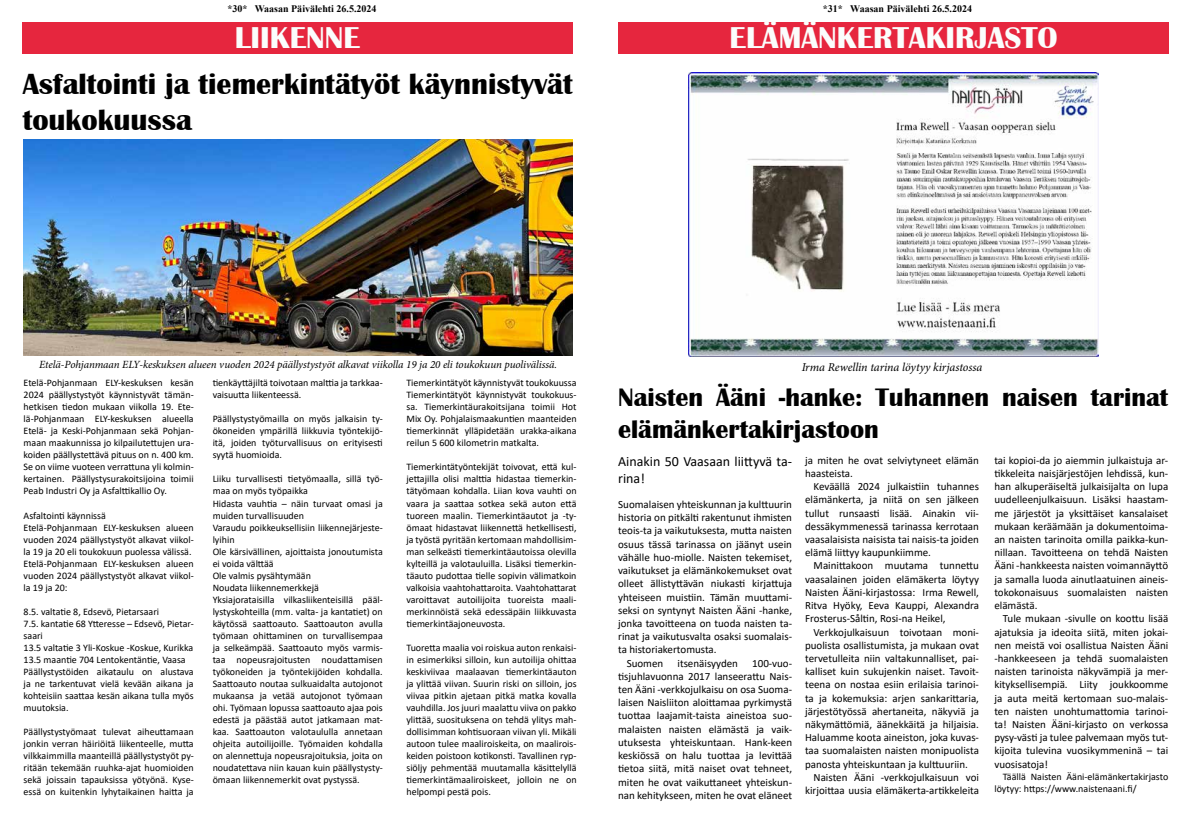
<style>
.page{position:relative;width:1191px;height:823px;background:#fff}
.page>*{position:absolute;margin:0;border:0;box-sizing:border-box;transform-origin:0 0}
.t1{font:700 31px "Britannic";color:#fbfdfc}
.t2{font:700 30px/36px "Britannic";color:#000}
.t3{font:700 26px/31.2px "Britannic";color:#000}
.t4{font:14px/16.8px "Calibri";color:#000}
.t5{font:italic 12px "Minion Pro";letter-spacing:-.005em;color:#000}
.t6{font:11px/13.2px "Calibri";color:#000;text-align:justify}
.t7{font:italic 11px "Minion Pro";letter-spacing:-.005em;color:#000}
.t8{font:10px/12px "Calibri";color:#000;text-align:justify}
.t9{font:700 10px "Times New Roman";color:#000}
</style>
<div class="page">
<img style="left:24px;top:139px;width:549px;height:216px">
<div style="left:22px;top:23px;width:551px;height:31px;background:#e6263e"></div>
<img style="left:688px;top:72px;width:410px;height:284px">
<div style="left:618px;top:23px;width:551px;height:31px;background:#e6263e"></div>
<p class="t9" style="left:227px;top:2px;width:150px">*30* Waasan Päivälehti 26.5.2024</p>
<p class="t9" style="left:823px;top:2px;width:150px">*31* Waasan Päivälehti 26.5.2024</p>
<h1 class="t1" style="left:235px;top:20px;width:127px">LIIKENNE</h1>
<h2 class="t2" style="left:23px;top:66px;width:551px">Asfaltointi ja tiemerkintätyöt käynnistyvät toukokuussa</h2>
<h1 class="t1" style="left:729px;top:20px;width:329px">ELÄMÄNKERTAKIRJASTO</h1>
<p class="t7" style="left:39px;top:357px;width:519px">Etelä-Pohjanmaan ELY-keskuksen alueen vuoden 2024 päällystystyöt alkavat viikolla 19 ja 20 eli toukokuun puolivälissä.</p>
<p class="t8" style="left:24px;top:376px;width:172px">Etelä-Pohjanmaan ELY-keskuksen kesän 2024 päällystystyöt käynnistyvät tämän&shy;hetkisen tiedon mukaan viikolla 19. Ete&shy;lä-Pohjanmaan ELY-keskuksen alueella Etelä- ja Keski-Pohjanmaan sekä Pohjan&shy;maan maakunnissa jo kilpailutettujen ura&shy;koiden päällystettävä pituus on n. 400 km.<br>Se on viime vuoteen verrattuna yli kolmin&shy;kertainen. Päällystysurakoitsijoina toimii Peab Industri Oy ja Asfalttikallio Oy.</p>
<p class="t8" style="left:24px;top:508px;width:172px;text-align:left">Asfaltointi käynnissä<br>Etelä-Pohjanmaan ELY-keskuksen alueen vuoden 2024 päällystystyöt alkavat viikol&shy;la 19 ja 20 eli toukokuun puolessa välissä.<br>Etelä-Pohjanmaan ELY-keskuksen alueen vuoden 2024 päällystystyöt alkavat viikol&shy;la 19 ja 20:</p>
<p class="t8" style="left:24px;top:604px;width:172px;text-align:left">8.5. valtatie 8, Edsevö, Pietarsaari<br>7.5. kantatie 68 Ytteresse – Edsevö, Pietar&shy;saari<br>13.5 valtatie 3 Yli-Koskue -Koskue, Kurikka 13.5 maantie 704 Lentokentäntie, Vaasa Päällystystöiden aikataulu on alustava ja ne tarkentuvat vielä kevään aikana ja kohteisiin saattaa kesän aikana tulla myös muutoksia.</p>
<p class="t8" style="left:24px;top:724px;width:172px">Päällystystyömaat tulevat aiheuttamaan jonkin verran häiriöitä liikenteelle, mutta vilkkaimmilla maanteillä päällystystyöt py&shy;ritään tekemään ruuhka-ajat huomioiden sekä joissain tapauksissa yötyönä. Kyse&shy;essä on kuitenkin lyhytaikainen haitta ja</p>
<p class="t8" style="left:213px;top:376px;width:172px">tienkäyttäjiltä toivotaan malttia ja tarkkaa&shy;vaisuutta liikenteessä.</p>
<p class="t8" style="left:213px;top:412px;width:172px">Päällystystyömailla on myös jalkaisin ty&shy;ökoneiden ympärillä liikkuvia työntekijö&shy;itä, joiden työturvallisuus on erityisesti syytä huomioida.</p>
<p class="t8" style="left:213px;top:472px;width:172px;text-align:left">Liiku turvallisesti tietyömaalla, sillä työ&shy;maa on myös työpaikka<br>Hidasta vauhtia – näin turvaat omasi ja muiden turvallisuuden<br>Varaudu poikkeuksellisiin liikennejärjeste&shy;lyihin<br>Ole kärsivällinen, ajoittaista jonoutumista ei voida välttää<br>Ole valmis pysähtymään<br>Noudata liikennemerkkejä Yksiajorataisilla vilkasliikenteisillä pääl&shy;lystyskohteilla (mm. valta- ja kantatiet) on käytössä saattoauto. Saattoauton avulla työmaan ohittaminen on turvallisempaa ja selkeämpää. Saattoauto myös varmis&shy;taa nopeusrajoitusten noudattamisen työkoneiden ja työntekijöiden kohdalla.<br>Saattoauto noutaa sulkuaidalta autojonot mukaansa ja vetää autojonot työmaan ohi. Työmaan lopussa saattoauto ajaa pois edestä ja päästää autot jatkamaan mat&shy;kaa. Saattoauton valotaululla annetaan ohjeita autoilijoille. Työmaiden kohdalla on alennettuja nopeusrajoituksia, joita on noudatettava niin kauan kuin päällystysty&shy;ömaan liikennemerkit ovat pystyssä.</p>
<p class="t8" style="left:406px;top:376px;width:172px">Tiemerkintätyöt käynnistyvät toukokuussa Tiemerkintätyöt käynnistyvät toukokuus&shy;sa. Tiemerkintäurakoitsijana toimii Hot Mix Oy. Pohjalaismaakuntien maanteiden tiemerkinnät ylläpidetään urakka-aikana reilun 5 600 kilometrin matkalta.</p>
<p class="t8" style="left:406px;top:460px;width:172px">Tiemerkintätyöntekijät toivovat, että kul&shy;jettajilla olisi malttia hidastaa tiemerkin&shy;tätyömaan kohdalla. Liian kova vauhti on vaara ja saattaa sotkea sekä auton että tuoreen maalin. Tiemerkintäautot ja -ty&shy;ömaat hidastavat liikennettä hetkellisesti, ja työstä pyritään kertomaan mahdollisim&shy;man selkeästi tiemerkintäautoissa olevilla kylteillä ja valotauluilla. Lisäksi tiemerkin&shy;täauto pudottaa tielle sopivin välimatkoin valkoisia vaahtohattaroita. Vaahtohattarat varoittavat autoilijoita tuoreista maali&shy;merkinnöistä sekä edessäpäin liikkuvasta tiemerkintäajoneuvosta.</p>
<p class="t8" style="left:406px;top:640px;width:172px">Tuoretta maalia voi roiskua auton renkaisi&shy;in esimerkiksi silloin, kun autoilija ohittaa keskiviivaa maalaavan tiemerkintäauton ja ylittää viivan. Suurin riski on silloin, jos viivaa pitkin ajetaan pitkä matka kovalla vauhdilla. Jos juuri maalattu viiva on pakko ylittää, suosituksena on tehdä ylitys mah&shy;dollisimman kohtisuoraan viivan yli. Mikäli autoon tulee maaliroiskeita, on maalirois&shy;keiden poistoon kotikonsti. Tavallinen ryp&shy;siöljy pehmentää muutamalla käsittelyllä tiemerkintämaaliroiskeet, jolloin ne on helpompi pestä pois.</p>
<p class="t5" style="left:801px;top:358px;width:182px">Irma Rewellin tarina löytyy kirjastossa</p>
<h3 class="t3" style="left:618px;top:382px;width:551px">Naisten Ääni -hanke: Tuhannen naisen tarinat elämänkertakirjastoon</h3>
<h3 class="t4" style="left:618px;top:452px;width:175px">Ainakin 50 Vaasaan liittyvä ta&shy;rina!</h3>
<p class="t6" style="left:618px;top:497px;width:175px">Suomalaisen yhteiskunnan ja kulttuurin</p>
<p class="t6" style="left:618px;top:510px;width:175px">historia on pitkälti rakentunut ihmisten</p>
<p class="t6" style="left:618px;top:523px;width:175px">teois-ta ja vaikutuksesta, mutta naisten</p>
<p class="t6" style="left:618px;top:537px;width:175px">osuus tässä tarinassa on jäänyt usein</p>
<p class="t6" style="left:618px;top:550px;width:175px">vähälle huo-miolle. Naisten tekemiset,</p>
<p class="t6" style="left:618px;top:563px;width:175px">vaikutukset ja elämänkokemukset ovat</p>
<p class="t6" style="left:618px;top:576px;width:175px">olleet ällistyttävän niukasti kirjattuja</p>
<p class="t6" style="left:618px;top:589px;width:175px">yhteiseen muistiin. Tämän muuttami-</p>
<p class="t6" style="left:618px;top:603px;width:175px">seksi on syntynyt Naisten Ääni -hanke,</p>
<p class="t6" style="left:618px;top:616px;width:175px">jonka tavoitteena on tuoda naisten ta-</p>
<p class="t6" style="left:618px;top:629px;width:175px">rinat ja vaikutusvalta osaksi suomalais-</p>
<p class="t6" style="left:618px;top:642px;width:100px">ta historiakertomusta.</p>
<p class="t6" style="left:626px;top:655px;width:38px">Suomen</p>
<p class="t6" style="left:677px;top:655px;width:62px">itsenäisyyden</p>
<p class="t6" style="left:618px;top:655px;width:175px;text-indent:134px">100-vuo&shy;tisjuhlavuonna 2017 lanseerattu Nais&shy;ten Ääni -verkkojulkaisu on osa Suoma&shy;laisen Naisliiton aloittamaa pyrkimystä tuottaa laajamit-taista aineistoa suo&shy;malaisten naisten elämästä ja vaik&shy;utuksesta yhteiskuntaan. Hank-keen keskiössä on halu tuottaa ja levittää tietoa siitä, mitä naiset ovat tehneet, miten he ovat vaikuttaneet yhteiskun&shy;nan kehitykseen, miten he ovat eläneet</p>
<p class="t6" style="left:805px;top:453px;width:175px">ja miten he ovat selviytyneet elämän haasteista.</p>
<p class="t6" style="left:805px;top:479px;width:175px;text-indent:9px">Keväällä 2024 julkaistiin tuhannes elämänkerta, ja niitä on sen jälkeen tullut runsaasti lisää. Ainakin vii&shy;dessäkymmenessä tarinassa kerrotaan vaasalaisista naisista tai naisis-ta joiden elämä liittyy kaupunkiimme.</p>
<p class="t6" style="left:805px;top:558px;width:175px;text-indent:9px">Mainittakoon muutama tunnettu vaasalainen joiden elämäkerta löytyy Naisten Ääni-kirjastossa: Irma Rewell, Ritva Hyöky, Eeva Kauppi, Alexandra Frosterus-Såltin, Rosi-na Heikel,</p>
<p class="t6" style="left:805px;top:624px;width:175px;text-indent:9px">Verkkojulkaisuun toivotaan moni&shy;puolista osallistumista, ja mukaan ovat tervetulleita niin valtakunnalliset, pai&shy;kalliset kuin sukujenkin naiset. Tavoit&shy;teena on nostaa esiin erilaisia tarinoi&shy;ta ja kokemuksia: arjen sankarittaria, järjestötyössä ahertaneita, näkyviä ja näkymättömiä, äänekkäitä ja hiljaisia.<br>Haluamme koota aineiston, joka kuvas&shy;taa suomalaisten naisten monipuolista panosta yhteiskuntaan ja kulttuuriin.</p>
<p class="t6" style="left:805px;top:769px;width:175px;text-align:right">Naisten Ääni -verkkojulkaisuun voi kirjoittaa uusia elämäkerta-artikkeleita</p>
<p class="t6" style="left:994px;top:453px;width:175px">tai kopioi-da jo aiemmin julkaistuja ar&shy;tikkeleita naisjärjestöjen lehdissä, kun&shy;han alkuperäiseltä julkaisijalta on lupa uudelleenjulkaisuun. Lisäksi haastam&shy;me järjestöt ja yksittäiset kansalaiset mukaan keräämään ja dokumentoima&shy;an naisten tarinoita omilla paikka-kun&shy;nillaan. Tavoitteena on tehdä Naisten Ääni -hankkeesta naisten voimannäyttö ja samalla luoda ainutlaatuinen aineis&shy;tokokonaisuus suomalaisten naisten elämästä.</p>
<p class="t6" style="left:994px;top:611px;width:175px;text-indent:9px">Tule mukaan -sivulle on koottu lisää ajatuksia ja ideoita siitä, miten jokai&shy;nen meistä voi osallistua Naisten Ääni -hankkeeseen ja tehdä suomalaisten naisten tarinoista näkyvämpiä ja mer&shy;kityksellisempiä. Liity joukkoomme ja auta meitä kertomaan suo-malais&shy;ten naisten unohtumattomia tarinoi&shy;ta! Naisten Ääni-kirjasto on verkossa pysy-västi ja tulee palvemaan myös tut&shy;kijoita tulevina vuosikymmeninä – tai vuosisatoja!</p>
<p class="t8" style="left:994px;top:769px;width:175px;text-indent:8px">Täällä Naisten Ääni-elämänkertakirjasto löytyy: https://www.naistenaani.fi/</p>
</div>
